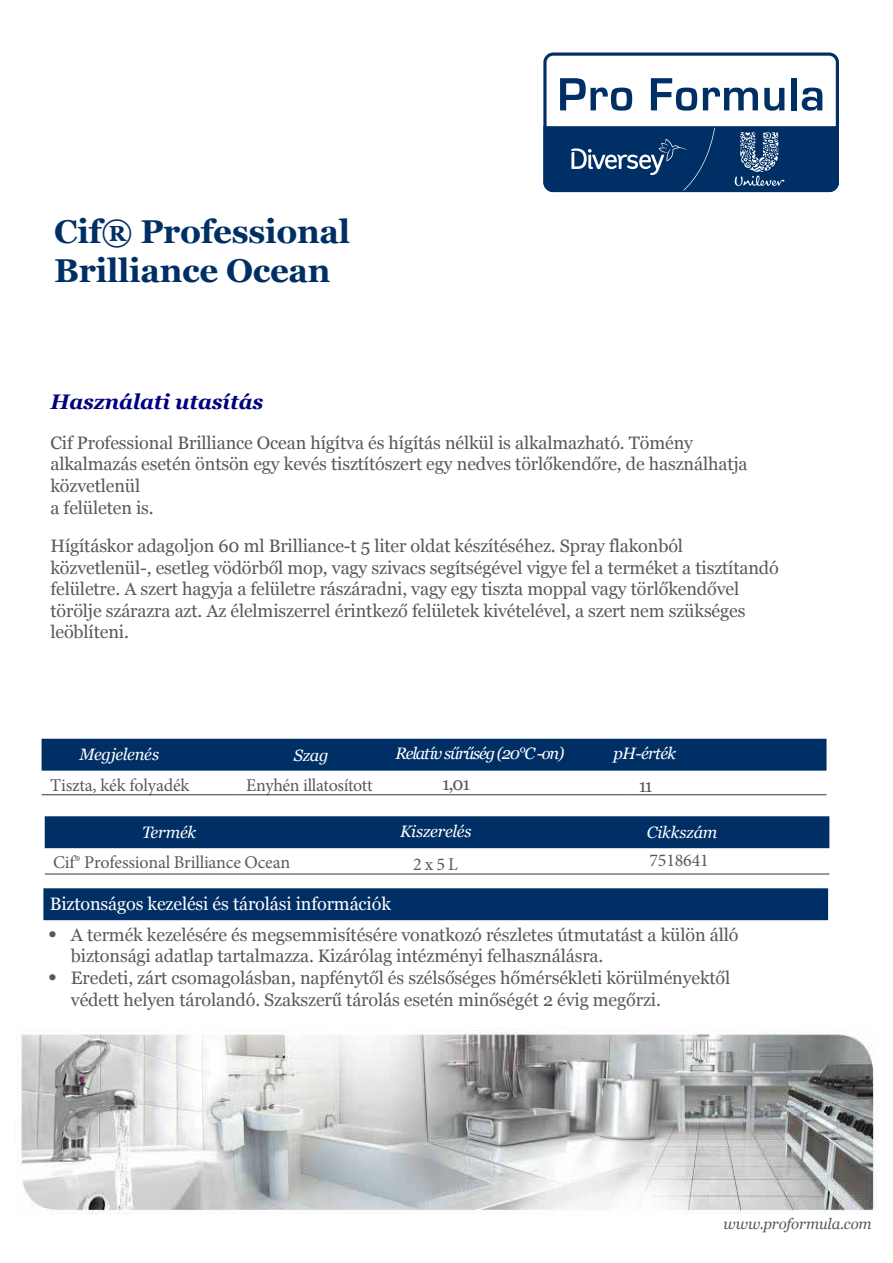
<style>
.page{position:relative;width:893px;height:1263px;background:#fff}
.page>*{position:absolute;margin:0;border:0;box-sizing:border-box;transform-origin:0 0}
.t1{font:700 33px/39.6px "Georgia";letter-spacing:-.01em;color:#002f65}
.t2{font:italic 700 21px "Georgia";letter-spacing:-.005em;color:#000080}
.t3{font:18px/21.6px "Georgia";letter-spacing:-.005em;color:#58595b}
.t4{font:18px "Minion Pro";letter-spacing:-.01em;color:#58595b}
.t5{font:18px "Georgia";letter-spacing:-.005em;color:#fff}
.t6{font:italic 16.5px "Georgia";letter-spacing:-.02em;color:#fff}
.t7{font:italic 16.5px "Georgia";letter-spacing:-.07em;color:#fff}
.t8{font:italic 15px "Georgia";letter-spacing:-.01em;color:#58595b}
.s1{font-family:"Aaux Pro OT";font-size:19.95px}
</style>
<div class="page">
<img style="left:21px;top:1028px;width:854px;height:187px">
<svg style="left:543px;top:53px;width:296px;height:139px"></svg>
<div style="left:45px;top:816px;width:784px;height:32px;background:#002f65"></div>
<hr style="left:45px;top:874px;width:320px;height:1px;background:#2e3842">
<hr style="left:365px;top:874px;width:273px;height:1px;background:#2e3842">
<hr style="left:638px;top:874px;width:191px;height:1px;background:#2e3842">
<div style="left:42px;top:739px;width:784px;height:32px;background:#002f65"></div>
<hr style="left:42px;top:794px;width:196px;height:1px;background:#2e3842">
<hr style="left:238px;top:794px;width:196px;height:1px;background:#2e3842">
<hr style="left:434px;top:794px;width:196px;height:1px;background:#2e3842">
<hr style="left:630px;top:794px;width:196px;height:1px;background:#2e3842">
<div style="left:43px;top:888px;width:785px;height:32px;background:#002f65"></div>
<h1 class="t1" style="left:54px;top:212px;width:297px">Cif® Professional<br>Brilliance Ocean</h1>
<p class="t2" style="left:50px;top:388px;width:214px">Használati utasítás</p>
<p class="t3" style="left:50px;top:432px;width:699px">Cif Professional Brilliance Ocean hígítva és hígítás nélkül is alkalmazható. Tömény alkalmazás esetén öntsön egy kevés tisztítószert egy nedves törlőkendőre, de használhatja közvetlenül<br>a felületen is.</p>
<p class="t3" style="left:50px;top:535px;width:730px">Hígításkor adagoljon 60 ml Brilliance-t 5 liter oldat készítéséhez. Spray flakonból közvetlenül-, esetleg vödörből mop, vagy szivacs segítségével vigye fel a terméket a tisztítandó felületre. A szert hagyja a felületre rászáradni, vagy egy tiszta moppal vagy törlőkendővel törölje szárazra azt. Az élelmiszerrel érintkező felületek kivételével, a szert nem szükséges leöblíteni.</p>
<p class="t6" style="left:79px;top:744px;width:81px">Megjelenés</p>
<p class="t6" style="left:294px;top:745px;width:36px">Szag</p>
<p class="t7" style="left:395px;top:743px;width:170px">Relatív sűrűség (20°C -on)</p>
<p class="t6" style="left:614px;top:743px;width:64px">pH-érték</p>
<p class="t4" style="left:50px;top:773px;width:141px">Tiszta, kék folyadék</p>
<p class="t4" style="left:246px;top:773px;width:128px">Enyhén illatosított</p>
<p class="t3" style="left:442px;top:774px;width:30px">1,01</p>
<p class="t3" style="left:639px;top:776px;width:15px">11</p>
<p class="t6" style="left:142px;top:821px;width:56px">Termék</p>
<p class="t6" style="left:400px;top:821px;width:73px">Kiszerelés</p>
<p class="t6" style="left:647px;top:822px;width:72px">Cikkszám</p>
<p class="t4" style="left:53px;top:850px;width:239px">Cif® Professional Brilliance Ocean</p>
<p class="t4" style="left:413px;top:852px;width:46px">2 x 5 L</p>
<p class="t4" style="left:649px;top:848px;width:61px">7518641</p>
<p class="t5" style="left:50px;top:893px;width:343px">Biztonságos kezelési és tárolási információk</p>
<p class="t3" style="left:71px;top:924px;width:669px;text-indent:-23px"><span class="s1">•</span> A termék kezelésére és megsemmisítésére vonatkozó részletes útmutatást a külön álló biztonsági adatlap tartalmazza. Kizárólag intézményi felhasználásra.</p>
<p class="t3" style="left:71px;top:967px;width:661px;text-indent:-23px"><span class="s1">•</span> Eredeti, zárt csomagolásban, napfénytől és szélsőséges hőmérsékleti körülményektől védett helyen tárolandó. Szakszerű tárolás esetén minőségét 2 évig megőrzi.</p>
<p class="t8" style="left:723px;top:1215px;width:150px">www.proformula.com</p>
</div>
